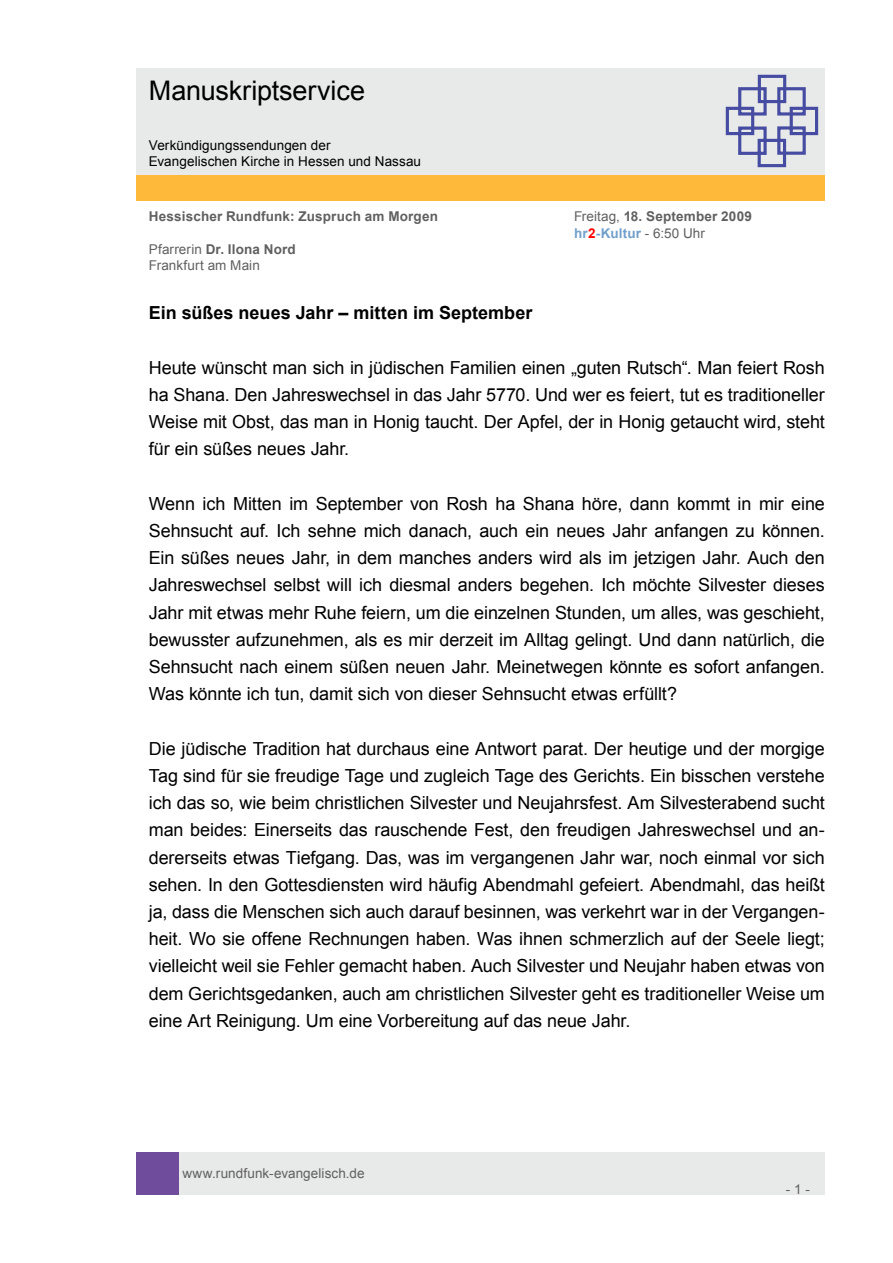
<style>
.page{position:relative;width:893px;height:1263px;background:#fff}
.page>*{position:absolute;margin:0;border:0;box-sizing:border-box;transform-origin:0 0}
.t1{font:27px "Arial";letter-spacing:-.005em;color:#000}
.t2{font:18px/27.2px "Arial";letter-spacing:-.005em;color:#000;text-align:justify}
.t3{font:700 18px "Arial";color:#000}
.t4{font:13.5px/16.2px "Arial";letter-spacing:.005em;color:#606060}
.t5{font:13.5px/16.2px "Arial";letter-spacing:.005em;color:#000}
.t6{font:700 13.5px "Arial";letter-spacing:.015em;color:#606060}
.s1{font-weight:700}
.s2{font-weight:700;color:#71a0cc}
.s3{font-weight:700;color:#f00}
</style>
<div class="page">
<div style="left:179px;top:1152px;width:646px;height:43px;background:#e8e9e9"></div>
<div style="left:136px;top:1152px;width:43px;height:43px;background:#704c9c"></div>
<div style="left:136px;top:175px;width:689px;height:26px;background:#ffb93a"></div>
<div style="left:136px;top:68px;width:689px;height:106px;background:#e8e9e9"></div>
<svg style="left:725px;top:74px;width:94px;height:94px"></svg>
<h1 class="t1" style="left:149px;top:73px;width:218px">Manuskriptservice</h1>
<p class="t5" style="left:149px;top:137px;width:274px">Verkündigungssendungen der<br>Evangelischen Kirche in Hessen und Nassau</p>
<p class="t6" style="left:149px;top:208px;width:291px">Hessischer Rundfunk: Zuspruch am Morgen</p>
<p class="t4" style="left:574px;top:209px;width:179px">Freitag, <span class="s1">18. September 2009 </span><span class="s2">hr</span><span class="s3">2</span><span class="s2">-Kultur</span> - 6:50 Uhr</p>
<p class="t4" style="left:149px;top:241px;width:148px">Pfarrerin <span class="s1">Dr. Ilona Nord<br></span>Frankfurt am Main</p>
<p class="t3" style="left:149px;top:301px;width:385px">Ein süßes neues Jahr – mitten im September</p>
<p class="t2" style="left:149px;top:354px;width:677px">Heute wünscht man sich in jüdischen Familien einen „guten Rutsch“. Man feiert Rosh ha Shana. Den Jahreswechsel in das Jahr 5770. Und wer es feiert, tut es traditioneller Weise mit Obst, das man in Honig taucht. Der Apfel, der in Honig getaucht wird, steht für ein süßes neues Jahr.</p>
<p class="t2" style="left:149px;top:490px;width:678px">Wenn ich Mitten im September von Rosh ha Shana höre, dann kommt in mir eine Sehnsucht auf. Ich sehne mich danach, auch ein neues Jahr anfangen zu können.<br>Ein süßes neues Jahr, in dem manches anders wird als im jetzigen Jahr. Auch den Jahreswechsel selbst will ich diesmal anders begehen. Ich möchte Silvester dieses Jahr mit etwas mehr Ruhe feiern, um die einzelnen Stunden, um alles, was geschieht, bewusster aufzunehmen, als es mir derzeit im Alltag gelingt. Und dann natürlich, die Sehnsucht nach einem süßen neuen Jahr. Meinetwegen könnte es sofort anfangen.<br>Was könnte ich tun, damit sich von dieser Sehnsucht etwas erfüllt?</p>
<p class="t2" style="left:149px;top:735px;width:678px">Die jüdische Tradition hat durchaus eine Antwort parat. Der heutige und der morgige Tag sind für sie freudige Tage und zugleich Tage des Gerichts. Ein bisschen verstehe ich das so, wie beim christlichen Silvester und Neujahrsfest. Am Silvesterabend sucht man beides: Einerseits das rauschende Fest, den freudigen Jahreswechsel und an&shy;dererseits etwas Tiefgang. Das, was im vergangenen Jahr war, noch einmal vor sich sehen. In den Gottesdiensten wird häufig Abendmahl gefeiert. Abendmahl, das heißt ja, dass die Menschen sich auch darauf besinnen, was verkehrt war in der Vergangen&shy;heit. Wo sie offene Rechnungen haben. Was ihnen schmerzlich auf der Seele liegt; vielleicht weil sie Fehler gemacht haben. Auch Silvester und Neujahr haben etwas von dem Gerichtsgedanken, auch am christlichen Silvester geht es traditioneller Weise um eine Art Reinigung. Um eine Vorbereitung auf das neue Jahr.</p>
<p class="t4" style="left:182px;top:1165px;width:184px">www.rundfunk-evangelisch.de</p>
<p class="t4" style="left:786px;top:1181px;width:26px">- 1 -</p>
</div>
